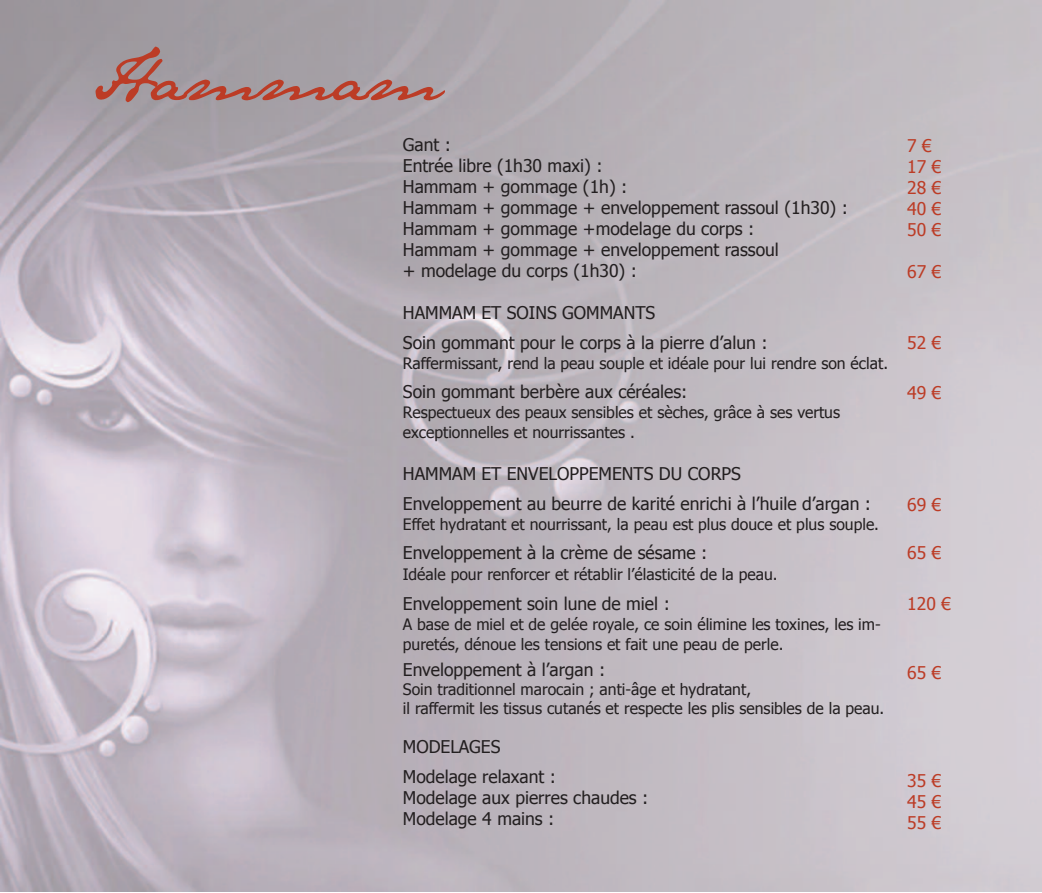
<style>
.page{position:relative;width:1042px;height:893px;background:#fff}
.page>*{position:absolute;margin:0;border:0;box-sizing:border-box;transform-origin:0 0}
.t1{font:63px "Jane Austen";color:#bc3c26}
.t2{font:17.5px/21px "Tahoma";color:#231f20}
.t3{font:17.5px/21px "Tahoma";color:#bc3c26}
.t4{font:15.75px/20.3px "Tahoma";color:#231f20}
</style>
<div class="page">
<h1 class="t1" style="left:89px;top:42px;width:353px">Hammam</h1>
<p class="t2" style="left:403px;top:134px;width:446px">Gant :<br>Entrée libre (1h30 maxi) :<br>Hammam + gommage (1h) :<br>Hammam + gommage + enveloppement rassoul (1h30) :<br>Hammam + gommage +modelage du corps :<br>Hammam + gommage + enveloppement rassoul<br>+ modelage du corps (1h30) :</p>
<p class="t2" style="left:403px;top:297px;width:366px;line-height:29.8px">HAMMAM ET SOINS GOMMANTS<br>Soin gommant pour le corps à la pierre d’alun :</p>
<p class="t4" style="left:403px;top:352px;width:487px">Raffermissant, rend la peau souple et idéale pour lui rendre son éclat.</p>
<p class="t2" style="left:403px;top:381px;width:286px">Soin gommant berbère aux céréales:</p>
<p class="t4" style="left:403px;top:402px;width:439px">Respectueux des peaux sensibles et sèches, grâce à ses vertus exceptionnelles et nourrissantes .</p>
<p class="t2" style="left:403px;top:458px;width:470px;line-height:29.8px">HAMMAM ET ENVELOPPEMENTS DU CORPS<br>Enveloppement au beurre de karité enrichi à l’huile d’argan :</p>
<p class="t4" style="left:403px;top:513px;width:478px">Effet hydratant et nourrissant, la peau est plus douce et plus souple.</p>
<p class="t2" style="left:403px;top:542px;width:306px">Enveloppement à la crème de sésame :</p>
<p class="t4" style="left:403px;top:564px;width:376px">Idéale pour renforcer et rétablir l’élasticité de la peau.</p>
<p class="t2" style="left:403px;top:593px;width:268px">Enveloppement soin lune de miel :</p>
<p class="t4" style="left:403px;top:613px;width:479px">A base de miel et de gelée royale, ce soin élimine les toxines, les im&shy;puretés, dénoue les tensions et fait une peau de perle.</p>
<p class="t2" style="left:403px;top:658px;width:204px">Enveloppement à l’argan :</p>
<p class="t4" style="left:403px;top:680px;width:483px;line-height:18.9px">Soin traditionnel marocain ; anti-âge et hydratant,<br>il raffermit les tissus cutanés et respecte les plis sensibles de la peau.</p>
<p class="t2" style="left:403px;top:732px;width:155px;line-height:29.8px">MODELAGES<br>Modelage relaxant :</p>
<p class="t2" style="left:403px;top:787px;width:247px">Modelage aux pierres chaudes :<br>Modelage 4 mains :</p>
<p class="t3" style="left:907px;top:135px;width:36px">7 €<br>17 €<br>28 €<br>40 €<br>50 €</p>
<p class="t3" style="left:907px;top:261px;width:36px">67 €</p>
<p class="t3" style="left:907px;top:331px;width:36px">52 €</p>
<p class="t3" style="left:907px;top:381px;width:36px">49 €</p>
<p class="t3" style="left:907px;top:494px;width:36px">69 €</p>
<p class="t3" style="left:907px;top:542px;width:36px">65 €</p>
<p class="t3" style="left:907px;top:592px;width:45px">120 €</p>
<p class="t3" style="left:907px;top:662px;width:36px">65 €</p>
<p class="t3" style="left:907px;top:770px;width:36px;text-align:justify">35 € 45 € 55 €</p>
</div>
